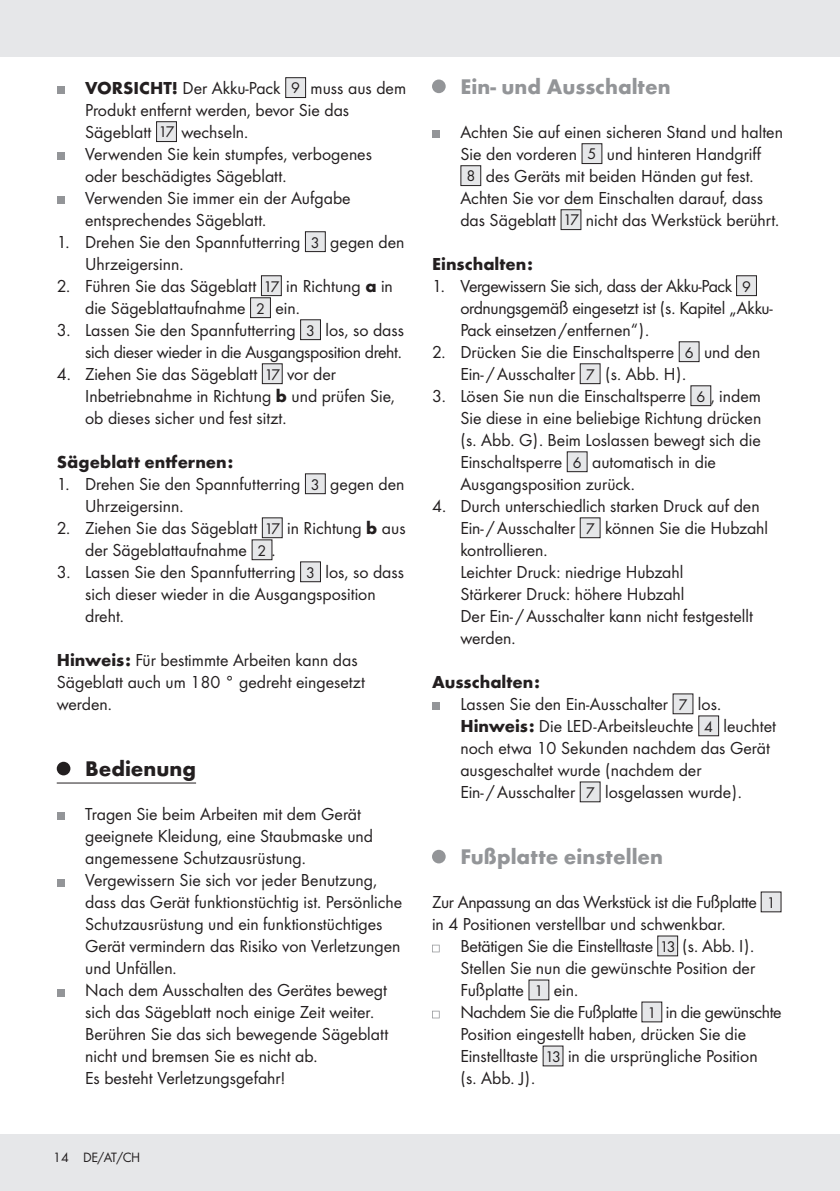
<style>
.page{position:relative;width:840px;height:1191px;background:#fff}
.page>*{position:absolute;margin:0;border:0;box-sizing:border-box;transform-origin:0 0}
.t1{font:700 22px "Futura";color:#939598}
.t2{font:700 22px "Futura";color:#231f20}
.t3{font:18px/22px "Futura Boo";color:#231f20}
.t4{font:18px/22px "Futura Boo";letter-spacing:-.02em;color:#231f20;text-align:right}
.t5{font:700 18px "Futura";color:#231f20}
.t6{font:14px "Futura Boo";letter-spacing:-.03em;color:#231f20}
.s1{font-family:"Futura";font-weight:700}
.s2{font-size:16px}
</style>
<div class="page">
<div style="left:0;top:1134px;width:839px;height:57px;background:#e6e7e9"></div>
<hr style="left:839px;top:1134px;width:1px;height:57px;background:#e6e7e9">
<div style="left:0;top:0;width:839px;height:57px;background:#e6e7e9"></div>
<hr style="left:57px;top:782px;width:139px;height:1px;background:#231f20">
<div style="left:57px;top:86px;width:7px;height:8px;background:#939598"></div>
<div style="left:285px;top:78px;width:20px;height:20px;background:#e6e7e9"></div>
<div style="left:285px;top:77px;width:21px;height:21px;border:1px solid #231f20"></div>
<div style="left:156px;top:122px;width:20px;height:20px;background:#e6e7e9"></div>
<div style="left:156px;top:121px;width:21px;height:21px;border:1px solid #231f20"></div>
<div style="left:57px;top:152px;width:7px;height:8px;background:#939598"></div>
<div style="left:57px;top:196px;width:7px;height:8px;background:#939598"></div>
<div style="left:305px;top:232px;width:20px;height:20px;background:#e6e7e9"></div>
<div style="left:305px;top:231px;width:20px;height:21px;border:1px solid #231f20"></div>
<div style="left:261px;top:276px;width:20px;height:20px;background:#e6e7e9"></div>
<div style="left:261px;top:275px;width:21px;height:21px;border:1px solid #231f20"></div>
<div style="left:250px;top:298px;width:20px;height:20px;background:#e6e7e9"></div>
<div style="left:250px;top:297px;width:21px;height:21px;border:1px solid #231f20"></div>
<div style="left:300px;top:320px;width:20px;height:20px;background:#e6e7e9"></div>
<div style="left:300px;top:319px;width:21px;height:21px;border:1px solid #231f20"></div>
<div style="left:262px;top:364px;width:20px;height:20px;background:#e6e7e9"></div>
<div style="left:262px;top:363px;width:20px;height:21px;border:1px solid #231f20"></div>
<div style="left:305px;top:474px;width:20px;height:20px;background:#e6e7e9"></div>
<div style="left:305px;top:473px;width:20px;height:21px;border:1px solid #231f20"></div>
<div style="left:262px;top:518px;width:20px;height:20px;background:#e6e7e9"></div>
<div style="left:262px;top:517px;width:20px;height:21px;border:1px solid #231f20"></div>
<div style="left:252px;top:540px;width:20px;height:20px;background:#e6e7e9"></div>
<div style="left:300px;top:562px;width:20px;height:20px;background:#e6e7e9"></div>
<div style="left:300px;top:561px;width:21px;height:21px;border:1px solid #231f20"></div>
<div style="left:57px;top:761px;width:13px;height:14px;background:#231f20;border-radius:50%"></div>
<div style="left:57px;top:812px;width:7px;height:8px;background:#939598"></div>
<div style="left:57px;top:878px;width:7px;height:8px;background:#939598"></div>
<div style="left:57px;top:988px;width:7px;height:8px;background:#939598"></div>
<div style="left:432px;top:79px;width:13px;height:14px;background:#939598;border-radius:50%"></div>
<div style="left:432px;top:130px;width:7px;height:8px;background:#939598"></div>
<div style="left:581px;top:144px;width:20px;height:20px;background:#e6e7e9"></div>
<div style="left:581px;top:143px;width:21px;height:21px;border:1px solid #231f20"></div>
<div style="left:460px;top:166px;width:20px;height:20px;background:#e6e7e9"></div>
<div style="left:460px;top:165px;width:21px;height:21px;border:1px solid #231f20"></div>
<div style="left:560px;top:210px;width:20px;height:20px;background:#e6e7e9"></div>
<div style="left:560px;top:209px;width:21px;height:21px;border:1px solid #231f20"></div>
<div style="left:736px;top:276px;width:20px;height:20px;background:#e6e7e9"></div>
<div style="left:735px;top:275px;width:21px;height:21px;border:1px solid #231f20"></div>
<div style="left:678px;top:342px;width:20px;height:20px;background:#e6e7e9"></div>
<div style="left:678px;top:341px;width:21px;height:21px;border:1px solid #231f20"></div>
<div style="left:580px;top:364px;width:19px;height:20px;background:#e6e7e9"></div>
<div style="left:579px;top:363px;width:21px;height:21px;border:1px solid #231f20"></div>
<div style="left:690px;top:386px;width:20px;height:20px;background:#e6e7e9"></div>
<div style="left:567px;top:452px;width:19px;height:20px;background:#e6e7e9"></div>
<div style="left:566px;top:451px;width:21px;height:21px;border:1px solid #231f20"></div>
<div style="left:580px;top:518px;width:19px;height:20px;background:#e6e7e9"></div>
<div style="left:579px;top:517px;width:21px;height:21px;border:1px solid #231f20"></div>
<div style="left:432px;top:702px;width:7px;height:8px;background:#939598"></div>
<div style="left:672px;top:694px;width:20px;height:20px;background:#e6e7e9"></div>
<div style="left:698px;top:716px;width:20px;height:20px;background:#e6e7e9"></div>
<div style="left:697px;top:715px;width:21px;height:21px;border:1px solid #231f20"></div>
<div style="left:580px;top:782px;width:19px;height:20px;background:#e6e7e9"></div>
<div style="left:432px;top:849px;width:13px;height:14px;background:#939598;border-radius:50%"></div>
<div style="left:760px;top:892px;width:20px;height:20px;background:#e6e7e9"></div>
<svg style="left:432px;top:944px;width:7px;height:8px"></svg>
<div style="left:657px;top:936px;width:20px;height:20px;background:#e6e7e9"></div>
<div style="left:528px;top:980px;width:20px;height:20px;background:#e6e7e9"></div>
<svg style="left:432px;top:1010px;width:7px;height:8px"></svg>
<div style="left:641px;top:1002px;width:20px;height:20px;background:#e6e7e9"></div>
<div style="left:543px;top:1046px;width:19px;height:20px;background:#e6e7e9"></div>
<p class="t3" style="left:85px;top:76px;width:322px"><span class="s1">VORSICHT!</span> Der Akku-Pack <span class="s2">9</span> muss aus dem Produkt entfernt werden, bevor Sie das Sägeblatt <span class="s2">17</span> wechseln.<br>Verwenden Sie kein stumpfes, verbogenes oder beschädigtes Sägeblatt.<br>Verwenden Sie immer ein der Aufgabe entsprechendes Sägeblatt.</p>
<p class="t3" style="left:85px;top:230px;width:321px;text-indent:-28px">1. Drehen Sie den Spannfutterring <span class="s2">3</span> gegen den<br>Uhrzeigersinn.</p>
<p class="t3" style="left:85px;top:274px;width:309px;text-indent:-28px">2. Führen Sie das Sägeblatt <span class="s2">17</span> in Richtung <span class="s1">a</span> in die Sägeblattaufnahme <span class="s2">2</span> ein.</p>
<p class="t4" style="left:57px;top:318px;width:348px">3. Lassen Sie den Spannfutterring <span class="s2">3</span> los, so dass sich dieser wieder in die Ausgangsposition dreht.</p>
<p class="t3" style="left:85px;top:362px;width:311px;text-indent:-28px">4. Ziehen Sie das Sägeblatt <span class="s2">17</span> vor der<br>Inbetriebnahme in Richtung <span class="s1">b</span> und prüfen Sie, ob dieses sicher und fest sitzt.</p>
<p class="t5" style="left:57px;top:449px;width:178px">Sägeblatt entfernen:</p>
<p class="t3" style="left:85px;top:472px;width:321px;text-indent:-28px">1. Drehen Sie den Spannfutterring <span class="s2">3</span> gegen den<br>Uhrzeigersinn.</p>
<p class="t3" style="left:85px;top:516px;width:322px;text-indent:-28px">2. Ziehen Sie das Sägeblatt <span class="s2">17</span> in Richtung <span class="s1">b</span> aus der Sägeblattaufnahme <span class="s2">2</span> .</p>
<p class="t3" style="left:85px;top:560px;width:320px;text-indent:-28px">3. Lassen Sie den Spannfutterring <span class="s2">3</span> los, so dass sich dieser wieder in die Ausgangsposition dreht.</p>
<p class="t3" style="left:57px;top:648px;width:309px"><span class="s1">Hinweis:</span> Für bestimmte Arbeiten kann das<br>Sägeblatt auch um 180 ° gedreht eingesetzt werden.</p>
<p class="t2" style="left:85px;top:752px;width:112px">Bedienung</p>
<p class="t3" style="left:85px;top:802px;width:318px">Tragen Sie beim Arbeiten mit dem Gerät geeignete Kleidung, eine Staubmaske und angemessene Schutzausrüstung.<br>Vergewissern Sie sich vor jeder Benutzung, dass das Gerät funktionstüchtig ist. Persönliche Schutzausrüstung und ein funktionstüchtiges Gerät vermindern das Risiko von Verletzungen und Unfällen.<br>Nach dem Ausschalten des Gerätes bewegt sich das Sägeblatt noch einige Zeit weiter.<br>Berühren Sie das sich bewegende Sägeblatt nicht und bremsen Sie es nicht ab.<br>Es besteht Verletzungsgefahr!</p>
<p class="t6" style="left:53px;top:1147px;width:89px">14 DE/AT/CH</p>
<p class="t1" style="left:460px;top:70px;width:212px">Ein- und Ausschalten</p>
<p class="t3" style="left:460px;top:120px;width:324px">Achten Sie auf einen sicheren Stand und halten</p>
<p class="t3" style="left:460px;top:142px;width:302px">Sie den vorderen <span class="s2">5</span> und hinteren Handgriff</p>
<p class="t3" style="left:466px;top:164px;width:288px"><span class="s2">8</span> des Geräts mit beiden Händen gut fest.</p>
<p class="t3" style="left:460px;top:186px;width:304px">Achten Sie vor dem Einschalten darauf, dass</p>
<p class="t3" style="left:460px;top:208px;width:320px">das Sägeblatt <span class="s2">17</span> nicht das Werkstück berührt.</p>
<p class="t5" style="left:432px;top:251px;width:102px">Einschalten:</p>
<p class="t3" style="left:460px;top:274px;width:314px;text-indent:-28px">1. Vergewissern Sie sich, dass der Akku-Pack <span class="s2">9 </span>ordnungsgemäß eingesetzt ist (s. Kapitel „Akku-<br>Pack einsetzen/entfernen“).</p>
<p class="t3" style="left:460px;top:340px;width:301px;text-indent:-28px">2. Drücken Sie die Einschaltsperre <span class="s2">6</span> und den<br>Ein- /Ausschalter <span class="s2">7</span> (s. Abb. H).</p>
<p class="t3" style="left:460px;top:384px;width:302px;text-indent:-28px">3. Lösen Sie nun die Einschaltsperre <span class="s2">6</span> , indem Sie diese in eine beliebige Richtung drücken (s. Abb. G). Beim Loslassen bewegt sich die Einschaltsperre <span class="s2">6</span> automatisch in die Ausgangsposition zurück.</p>
<p class="t3" style="left:460px;top:494px;width:309px;text-indent:-28px">4. Durch unterschiedlich starken Druck auf den<br>Ein- /Ausschalter <span class="s2">7</span> können Sie die Hubzahl kontrollieren.<br>Leichter Druck: niedrige Hubzahl<br>Stärkerer Druck: höhere Hubzahl<br>Der Ein- /Ausschalter kann nicht festgestellt werden.</p>
<p class="t5" style="left:432px;top:669px;width:109px">Ausschalten:</p>
<p class="t3" style="left:460px;top:692px;width:317px">Lassen Sie den Ein-Ausschalter <span class="s2">7</span> los.<br><span class="s1">Hinweis:</span> Die LED-Arbeitsleuchte <span class="s2">4</span> leuchtet noch etwa 10 Sekunden nachdem das Gerät ausgeschaltet wurde (nachdem der<br>Ein- /Ausschalter <span class="s2">7</span> losgelassen wurde).</p>
<p class="t1" style="left:460px;top:840px;width:204px">Fußplatte einstellen</p>
<p class="t3" style="left:432px;top:890px;width:345px">Zur Anpassung an das Werkstück ist die Fußplatte <span class="s2">1 </span>in 4 Positionen verstellbar und schwenkbar.</p>
<p class="t3" style="left:460px;top:934px;width:322px">Betätigen Sie die Einstelltaste <span class="s2">13</span> (s. Abb. I).<br>Stellen Sie nun die gewünschte Position der Fußplatte <span class="s2">1</span> ein.<br>Nachdem Sie die Fußplatte <span class="s2">1</span> in die gewünschte Position eingestellt haben, drücken Sie die Einstelltaste <span class="s2">13</span> in die ursprüngliche Position<br>(s. Abb. J).</p>
</div>
